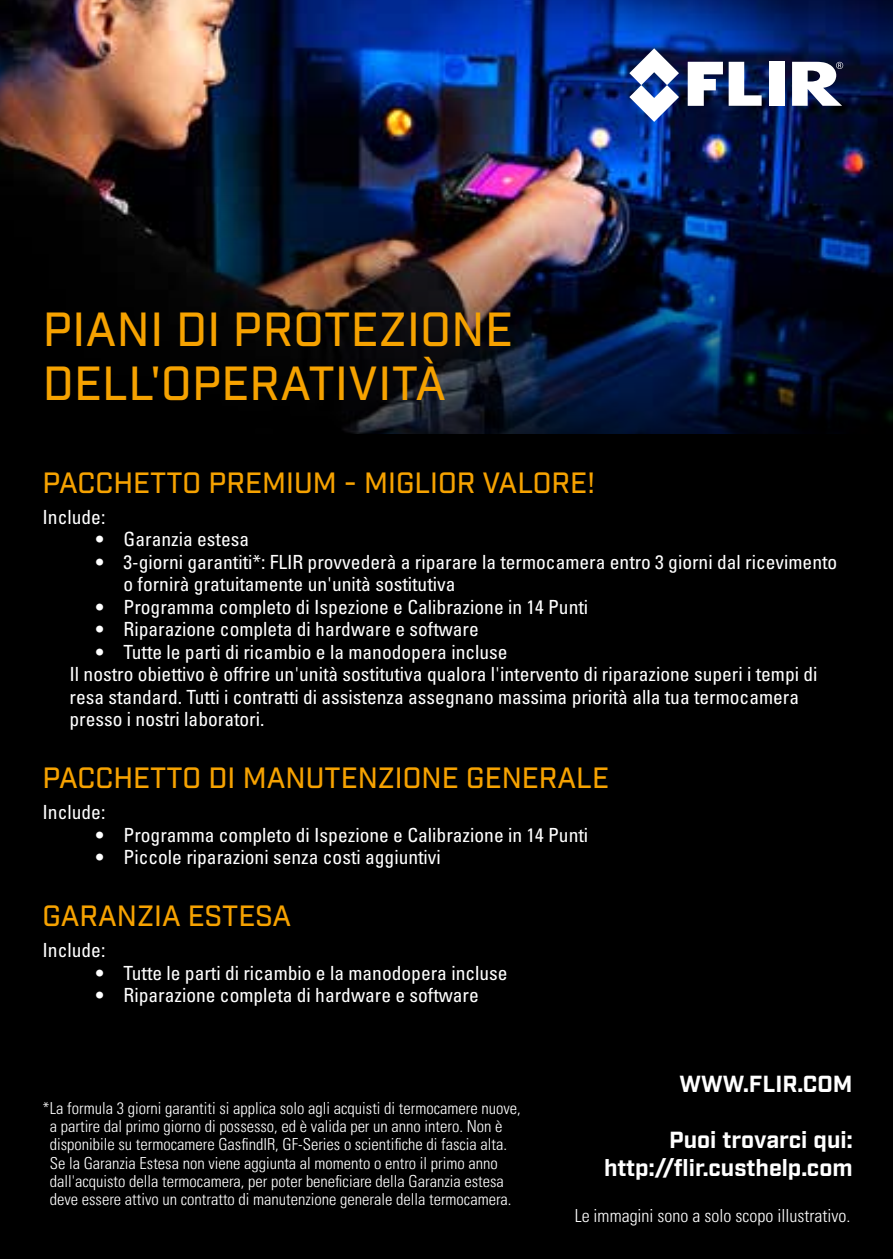
<style>
.page{position:relative;width:893px;height:1259px;background:#000}
.page>*{position:absolute;margin:0;border:0;box-sizing:border-box;transform-origin:0 0}
.t1{font:500 46.5px/54.3px "Industry";letter-spacing:.01em;color:#f6a200}
.t2{font:500 28.5px "Industry";color:#f6a200}
.t3{font:700 23.4px/27.9px "Industry";color:#fff;text-align:right}
.t4{font:condensed 19.5px/22.5px "Univers LTCYR 57";color:#fff}
.t5{font:300 condensed 18px "Univers LT Std";color:#fff}
.t6{font:16.5px/18.3px "Univers LTCYR 47 Light Cond";color:#fff}
</style>
<div class="page">
<img style="left:0;top:0;width:893px;height:196px">
<img style="left:66px;top:196px;width:827px;height:238px">
<svg style="left:688px;top:62px;width:35px;height:44px;background:#b2b8c7"></svg>
<svg style="left:729px;top:62px;width:33px;height:44px"></svg>
<div style="left:769px;top:62px;width:15px;height:44px;background:#fff"></div>
<svg style="left:629px;top:48px;width:50px;height:74px;background:#7e8db4"></svg>
<svg style="left:792px;top:62px;width:51px;height:44px;background:#b2b5c2"></svg>
<h1 class="t1" style="left:43px;top:304px;width:471px">PIANI DI PROTEZIONE<br>DELL'OPERATIVITÀ</h1>
<h2 class="t2" style="left:43px;top:465px;width:554px">PACCHETTO PREMIUM - MIGLIOR VALORE!</h2>
<p class="t4" style="left:43px;top:505px;width:64px">Include:</p>
<p class="t4" style="left:97px;top:527px;width:154px">• Garanzia estesa</p>
<p class="t4" style="left:124px;top:550px;width:715px;text-indent:-27px">• 3-giorni garantiti*: FLIR provvederà a riparare la termocamera entro 3 giorni dal ricevimento o fornirà gratuitamente un'unità sostitutiva</p>
<p class="t4" style="left:97px;top:595px;width:493px">• Programma completo di Ispezione e Calibrazione in 14 Punti</p>
<p class="t4" style="left:97px;top:617px;width:384px">• Riparazione completa di hardware e software</p>
<p class="t4" style="left:70px;top:640px;width:749px;text-indent:27px">• Tutte le parti di ricambio e la manodopera incluse<br>Il nostro obiettivo è offrire un'unità sostitutiva qualora l'intervento di riparazione superi i tempi di resa standard. Tutti i contratti di assistenza assegnano massima priorità alla tua termocamera presso i nostri laboratori.</p>
<h2 class="t2" style="left:43px;top:761px;width:568px">PACCHETTO DI MANUTENZIONE GENERALE</h2>
<p class="t4" style="left:43px;top:800px;width:64px">Include:</p>
<p class="t4" style="left:97px;top:823px;width:493px">• Programma completo di Ispezione e Calibrazione in 14 Punti</p>
<p class="t4" style="left:97px;top:845px;width:346px">• Piccole riparazioni senza costi aggiuntivi</p>
<h2 class="t2" style="left:43px;top:898px;width:250px">GARANZIA ESTESA</h2>
<p class="t4" style="left:43px;top:938px;width:64px">Include:</p>
<p class="t4" style="left:97px;top:961px;width:413px">• Tutte le parti di ricambio e la manodopera incluse</p>
<p class="t4" style="left:97px;top:983px;width:384px">• Riparazione completa di hardware e software</p>
<p class="t6" style="left:50px;top:1097px;width:472px;text-indent:-7px">*La formula 3 giorni garantiti si applica solo agli acquisti di termocamere nuove, a partire dal primo giorno di possesso, ed è valida per un anno intero. Non è disponibile su termocamere GasfindIR, GF-Series o scientifiche di fascia alta.<br>Se la Garanzia Estesa non viene aggiunta al momento o entro il primo anno dall'acquisto della termocamera, per poter beneficiare della Garanzia estesa deve essere attivo un contratto di manutenzione generale della termocamera.</p>
<p class="t3" style="left:679px;top:1071px;width:175px">WWW.FLIR.COM</p>
<p class="t3" style="left:604px;top:1127px;width:250px">Puoi trovarci qui: http://flir.custhelp.com</p>
<p class="t5" style="left:575px;top:1204px;width:277px">Le immagini sono a solo scopo illustrativo.</p>
</div>
